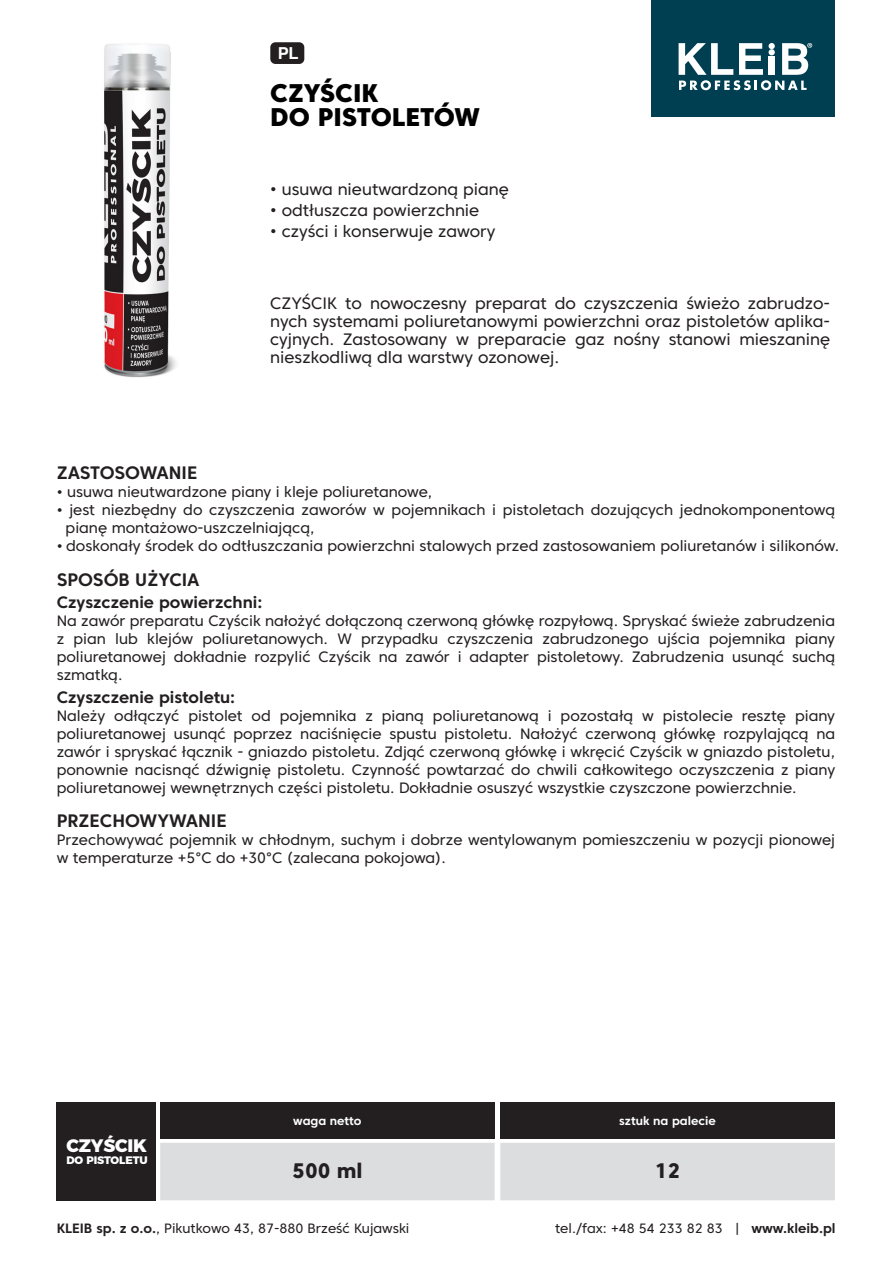
<style>
.page{position:relative;width:893px;height:1263px;background:#fff}
.page>*{position:absolute;margin:0;border:0;box-sizing:border-box;transform-origin:0 0}
.t1{font:800 25.5px/24px "Core Sans C 85";color:#000}
.t2{font:800 21px "Core Sans C 75";color:#231f20}
.t3{font:800 18.15px "Montserrat";letter-spacing:-.01em;color:#fff}
.t4{font:700 18px "Core Sans C 65";color:#231f20}
.t5{font:16.5px/18px "Core Sans C 45";color:#231f20;text-align:justify}
.t6{font:700 16.5px "Core Sans C 65";color:#231f20}
.t7{font:700 16.5px "Helvetica";color:#fff}
.t8{font:15px/18px "Core Sans C 45";color:#231f20}
.t9{font:13.5px "Core Sans C 45";color:#231f20}
.t10{font:700 12px "Core Sans C 65";color:#fff}
.t11{font:800 10.95px "Montserrat";letter-spacing:-.01em;color:#fff}
.s1{font-family:"Core Sans C 65";font-weight:700}
</style>
<div class="page">
<div style="left:500px;top:1102px;width:335px;height:36px;background:#231f20"></div>
<img style="left:104px;top:43px;width:72px;height:335px">
<div style="left:57px;top:1102px;width:99px;height:98px;background:#231f20"></div>
<div style="left:160px;top:1102px;width:335px;height:36px;background:#231f20"></div>
<div style="left:160px;top:1143px;width:675px;height:57px;background:#dcdddf"></div>
<div style="left:270px;top:42px;width:34px;height:22px;background:#231f20;border-radius:5px"></div>
<div style="left:651px;top:0;width:184px;height:116px;background:#003e52"></div>
<svg style="left:679px;top:43px;width:133px;height:47px"></svg>
<p class="t7" style="left:278px;top:40px;width:22px">PL</p>
<h1 class="t1" style="left:270px;top:81px;width:211px">CZYŚCIK<br>DO PISTOLETÓW</h1>
<p class="t5" style="left:270px;top:180px;width:240px">• usuwa nieutwardzoną pianę</p>
<p class="t5" style="left:270px;top:201px;width:211px">• odtłuszcza powierzchnie</p>
<p class="t5" style="left:270px;top:222px;width:227px">• czyści i konserwuje zawory</p>
<p class="t5" style="left:270px;top:294px;width:561px">CZYŚCIK to nowoczesny preparat do czyszczenia świeżo zabrudzo&shy;nych systemami poliuretanowymi powierzchni oraz pistoletów aplika&shy;cyjnych. Zastosowany w preparacie gaz nośny stanowi mieszaninę nieszkodliwą dla warstwy ozonowej.</p>
<p class="t4" style="left:57px;top:461px;width:142px">ZASTOSOWANIE</p>
<p class="t8" style="left:57px;top:483px;width:377px">• usuwa nieutwardzone piany i kleje poliuretanowe,</p>
<p class="t8" style="left:66px;top:501px;width:771px;text-indent:-9px">• jest niezbędny do czyszczenia zaworów w pojemnikach i pistoletach dozujących jednokomponentową pianę montażowo-uszczelniającą,</p>
<p class="t8" style="left:57px;top:537px;width:784px">• doskonały środek do odtłuszczania powierzchni stalowych przed zastosowaniem poliuretanów i silikonów.</p>
<p class="t4" style="left:57px;top:568px;width:145px">SPOSÓB UŻYCIA</p>
<p class="t6" style="left:57px;top:592px;width:207px">Czyszczenie powierzchni:</p>
<p class="t8" style="left:57px;top:612px;width:780px;text-align:justify">Na zawór preparatu Czyścik nałożyć dołączoną czerwoną główkę rozpyłową. Spryskać świeże zabrudzenia z pian lub klejów poliuretanowych. W przypadku czyszczenia zabrudzonego ujścia pojemnika piany poliuretanowej dokładnie rozpylić Czyścik na zawór i adapter pistoletowy. Zabrudzenia usunąć suchą szmatką.</p>
<p class="t6" style="left:57px;top:686px;width:180px">Czyszczenie pistoletu:</p>
<p class="t8" style="left:57px;top:706px;width:780px;text-align:justify">Należy odłączyć pistolet od pojemnika z pianą poliuretanową i pozostałą w pistolecie resztę piany poliuretanowej usunąć poprzez naciśnięcie spustu pistoletu. Nałożyć czerwoną główkę rozpylającą na zawór i spryskać łącznik - gniazdo pistoletu. Zdjąć czerwoną główkę i wkręcić Czyścik w gniazdo pistoletu, ponownie nacisnąć dźwignię pistoletu. Czynność powtarzać do chwili całkowitego oczyszczenia z piany poliuretanowej wewnętrznych części pistoletu. Dokładnie osuszyć wszystkie czyszczone powierzchnie.</p>
<p class="t4" style="left:57px;top:809px;width:171px">PRZECHOWYWANIE</p>
<p class="t8" style="left:57px;top:831px;width:780px">Przechowywać pojemnik w chłodnym, suchym i dobrze wentylowanym pomieszczeniu w pozycji pionowej w temperaturze +5°C do +30°C (zalecana pokojowa).</p>
<p class="t3" style="left:67px;top:1130px;width:82px">CZYŚCIK</p>
<p class="t11" style="left:67px;top:1151px;width:83px">DO PISTOLETU</p>
<p class="t10" style="left:293px;top:1113px;width:70px">waga netto</p>
<p class="t10" style="left:619px;top:1113px;width:98px">sztuk na palecie</p>
<h2 class="t2" style="left:292px;top:1157px;width:72px">500 ml</h2>
<h2 class="t2" style="left:655px;top:1157px;width:27px">12</h2>
<p class="t9" style="left:57px;top:1220px;width:354px"><span class="s1">KLEIB sp. z o.o.</span>, Pikutkowo 43, 87-880 Brześć Kujawski</p>
<p class="t9" style="left:555px;top:1220px;width:282px">tel./fax: +48 54 233 82 83 | <span class="s1">www.kleib.pl</span></p>
</div>
